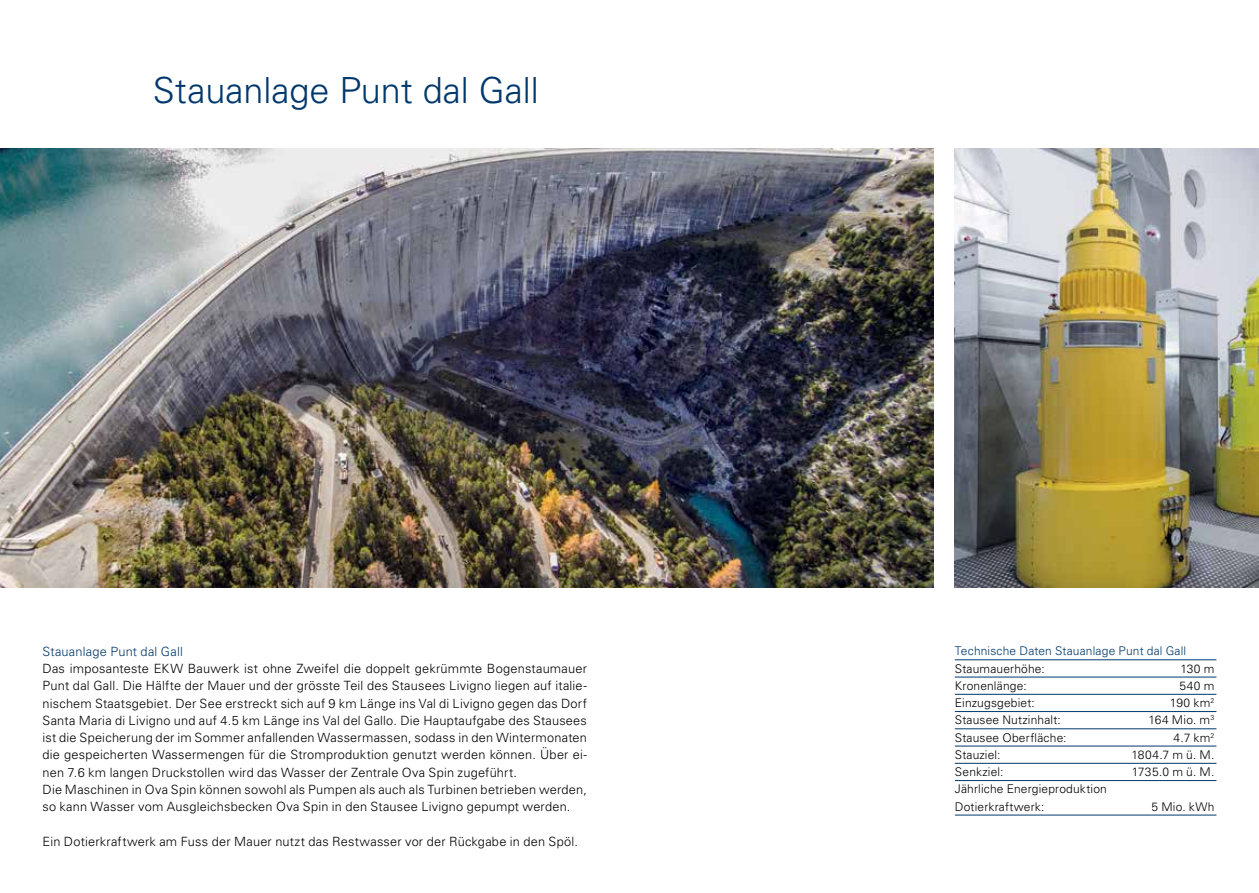
<style>
.page{position:relative;width:1259px;height:893px;background:#fff}
.page>*{position:absolute;margin:0;border:0;box-sizing:border-box;transform-origin:0 0}
.t1{font:300 36px "Univers LT Std";color:#00386c}
.t2{font:300 12.75px/17.2px "Univers LT Std";letter-spacing:.015em;color:#000}
.t3{font:300 12.75px "Univers LT Std";letter-spacing:.015em;color:#00386c}
.t4{font:300 12px/17.2px "Univers LT Std";letter-spacing:.015em;color:#000}
.t5{font:300 12px "Univers LT Std";letter-spacing:.01em;color:#00386c}
</style>
<div class="page">
<img style="left:0;top:149px;width:933px;height:438px">
<img style="left:955px;top:149px;width:304px;height:438px">
<hr style="left:955px;top:659px;width:261px;height:1px;background:#00386c">
<hr style="left:955px;top:677px;width:261px;height:1px;background:#00386c">
<hr style="left:955px;top:694px;width:261px;height:1px;background:#00386c">
<hr style="left:955px;top:711px;width:261px;height:1px;background:#00386c">
<hr style="left:955px;top:728px;width:261px;height:1px;background:#00386c">
<hr style="left:955px;top:746px;width:261px;height:1px;background:#00386c">
<hr style="left:955px;top:763px;width:261px;height:1px;background:#00386c">
<hr style="left:955px;top:780px;width:261px;height:1px;background:#00386c">
<hr style="left:955px;top:815px;width:261px;height:1px;background:#00386c">
<h1 class="t1" style="left:153px;top:68px;width:388px">Stauanlage Punt dal Gall</h1>
<p class="t3" style="left:43px;top:644px;width:142px">Stauanlage Punt dal Gall</p>
<p class="t2" style="left:43px;top:660px;width:546px">Das imposanteste EKW Bauwerk ist ohne Zweifel die doppelt gekrümmte Bogenstaumauer Punt dal Gall. Die Hälfte der Mauer und der grösste Teil des Stausees Livigno liegen auf italie&shy;nischem Staatsgebiet. Der See erstreckt sich auf 9 km Länge ins Val di Livigno gegen das Dorf Santa Maria di Livigno und auf 4.5 km Länge ins Val del Gallo. Die Hauptaufgabe des Stausees ist die Speicherung der im Sommer anfallenden Wassermassen, sodass in den Wintermonaten die gespeicherten Wassermengen für die Stromproduktion genutzt werden können. Über ei&shy;nen 7.6 km langen Druckstollen wird das Wasser der Zentrale Ova Spin zugeführt.<br>Die Maschinen in Ova Spin können sowohl als Pumpen als auch als Turbinen betrieben werden, so kann Wasser vom Ausgleichsbecken Ova Spin in den Stausee Livigno gepumpt werden.</p>
<p class="t2" style="left:43px;top:833px;width:537px">Ein Dotierkraftwerk am Fuss der Mauer nutzt das Restwasser vor der Rückgabe in den Spöl.</p>
<p class="t5" style="left:955px;top:644px;width:233px">Technische Daten Stauanlage Punt dal Gall</p>
<p class="t4" style="left:955px;top:660px;width:91px">Staumauerhöhe:</p>
<p class="t4" style="left:1180px;top:660px;width:36px">130 m</p>
<p class="t4" style="left:955px;top:677px;width:73px">Kronenlänge:</p>
<p class="t4" style="left:1179px;top:677px;width:37px">540 m</p>
<p class="t4" style="left:955px;top:694px;width:81px">Einzugsgebiet:</p>
<p class="t4" style="left:1170px;top:694px;width:46px">190 km<sup>2</sup></p>
<p class="t4" style="left:955px;top:711px;width:107px">Stausee Nutzinhalt:</p>
<p class="t4" style="left:1148px;top:711px;width:68px">164 Mio. m<sup>3</sup></p>
<p class="t4" style="left:955px;top:729px;width:113px">Stausee Oberfläche:</p>
<p class="t4" style="left:1173px;top:729px;width:42px">4.7 km<sup>2</sup></p>
<p class="t4" style="left:955px;top:746px;width:47px">Stauziel:</p>
<p class="t4" style="left:1131px;top:746px;width:84px">1804.7 m ü. M.</p>
<p class="t4" style="left:955px;top:763px;width:50px">Senkziel:</p>
<p class="t4" style="left:1131px;top:763px;width:84px">1735.0 m ü. M.</p>
<p class="t4" style="left:955px;top:780px;width:153px">Jährliche Energieproduktion<br>Dotierkraftwerk:</p>
<p class="t4" style="left:1151px;top:798px;width:64px">5 Mio. kWh</p>
</div>
